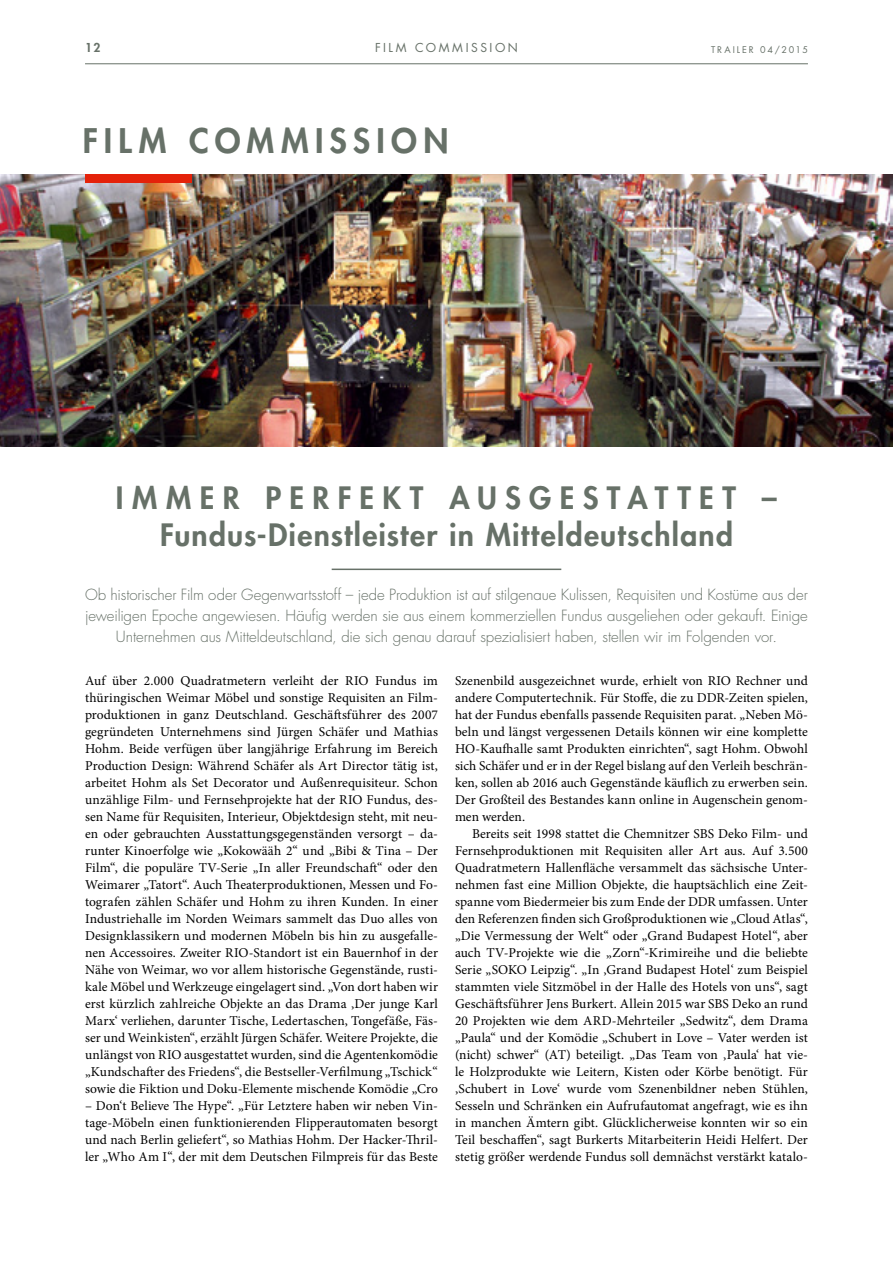
<style>
.page{position:relative;width:893px;height:1263px;background:#fff}
.page>*{position:absolute;margin:0;border:0;box-sizing:border-box;transform-origin:0 0}
.t1{font:800 33px "Futura Std";letter-spacing:.19em;color:#677168}
.t2{font:800 30px/37px "Futura Std";letter-spacing:.045em;color:#677168;text-align:center}
.t3{font:300 15px/21px "Futura Std";letter-spacing:-.005em;color:#677168;text-align:center}
.t4{font:13.5px/17px "Minion Pro";color:#000;text-align:justify}
.t5{font:12px "Futura Std";letter-spacing:.215em;color:#677168}
.t6{font:800 12px "Futura Std";color:#677168}
.t7{font:9px "Futura Std";letter-spacing:.215em;color:#677168}
</style>
<div class="page">
<hr style="left:85px;top:63px;width:723px;height:1px;background:#677168">
<img style="left:0;top:174px;width:893px;height:272px">
<div style="left:85px;top:174px;width:106px;height:9px;background:#e4220a"></div>
<hr style="left:332px;top:569px;width:229px;height:1px;background:#677168">
<p class="t5" style="left:375px;top:40px;width:144px">FILM COMMISSION</p>
<p class="t6" style="left:85px;top:40px;width:17px">12</p>
<p class="t7" style="left:711px;top:43px;width:98px">TRAILER 04/2015</p>
<h1 class="t1" style="left:83px;top:120px;width:367px">FILM COMMISSION</h1>
<h2 class="t2" style="left:116px;top:479px;width:662px">IMMER PERFEKT AUSGESTATTET –<br>Fundus-Dienstleister in Mitteldeutschland</h2>
<p class="t3" style="left:85px;top:584px;width:724px">Ob historischer Film oder Gegenwartsstoff – jede Produktion ist auf stilgenaue Kulissen, Requisiten und Kostüme aus der jeweiligen Epoche angewiesen. Häufig werden sie aus einem kommerziellen Fundus ausgeliehen oder gekauft. Einige<br>Unternehmen aus Mitteldeutschland, die sich genau darauf spezialisiert haben, stellen wir im Folgenden vor.</p>
<p class="t4" style="left:85px;top:672px;width:354px">Auf über 2.000 Quadratmetern verleiht der RIO Fundus im thüringischen Weimar Möbel und sonstige Requisiten an Film&shy;produktionen in ganz Deutschland. Geschäftsführer des 2007 gegründeten Unternehmens sind Jürgen Schäfer und Mathias Hohm. Beide verfügen über langjährige Erfahrung im Bereich Production Design: Während Schäfer als Art Director tätig ist, arbeitet Hohm als Set Decorator und Außenrequisiteur. Schon unzählige Film- und Fernsehprojekte hat der RIO Fundus, des&shy;sen Name für Requisiten, Interieur, Objektdesign steht, mit neu&shy;en oder gebrauchten Ausstattungsgegenständen versorgt – da&shy;runter Kinoerfolge wie „Kokowääh 2“ und „Bibi &amp; Tina – Der Film“, die populäre TV-Serie „In aller Freundschaft“ oder den Weimarer „Tatort“. Auch Theaterproduktionen, Messen und Fo&shy;tografen zählen Schäfer und Hohm zu ihren Kunden. In einer Industriehalle im Norden Weimars sammelt das Duo alles von Designklassikern und modernen Möbeln bis hin zu ausgefalle&shy;nen Accessoires. Zweiter RIO-Standort ist ein Bauernhof in der Nähe von Weimar, wo vor allem historische Gegenstände, rusti&shy;kale Möbel und Werkzeuge eingelagert sind. „Von dort haben wir erst kürzlich zahlreiche Objekte an das Drama ‚Der junge Karl Marx‘ verliehen, darunter Tische, Ledertaschen, Tongefäße, Fäs&shy;ser und Weinkisten“, erzählt Jürgen Schäfer. Weitere Projekte, die unlängst von RIO ausgestattet wurden, sind die Agentenkomödie „Kundschafter des Friedens“, die Bestseller-Verfilmung „Tschick“ sowie die Fiktion und Doku-Elemente mischende Komödie „Cro</p>
<p class="t4" style="left:85px;top:1097px;width:354px">– Don‘t Believe The Hype“. „Für Letztere haben wir neben Vin&shy;tage-Möbeln einen funktionierenden Flipperautomaten besorgt und nach Berlin geliefert“, so Mathias Hohm. Der Hacker-Thril&shy;ler „Who Am I“, der mit dem Deutschen Filmpreis für das Beste</p>
<p class="t4" style="left:455px;top:672px;width:354px">Szenenbild ausgezeichnet wurde, erhielt von RIO Rechner und andere Computertechnik. Für Stoffe, die zu DDR-Zeiten spielen, hat der Fundus ebenfalls passende Requisiten parat. „Neben Mö&shy;beln und längst vergessenen Details können wir eine komplette HO-Kaufhalle samt Produkten einrichten“, sagt Hohm. Obwohl sich Schäfer und er in der Regel bislang auf den Verleih beschrän&shy;ken, sollen ab 2016 auch Gegenstände käuflich zu erwerben sein.<br>Der Großteil des Bestandes kann online in Augenschein genom&shy;men werden.</p>
<p class="t4" style="left:455px;top:825px;width:354px;text-indent:17px">Bereits seit 1998 stattet die Chemnitzer SBS Deko Film- und Fernsehproduktionen mit Requisiten aller Art aus. Auf 3.500<br>Quadratmetern Hallenfläche versammelt das sächsische Unter&shy;nehmen fast eine Million Objekte, die hauptsächlich eine Zeit&shy;spanne vom Biedermeier bis zum Ende der DDR umfassen. Unter den Referenzen finden sich Großproduktionen wie „Cloud Atlas“, „Die Vermessung der Welt“ oder „Grand Budapest Hotel“, aber auch TV-Projekte wie die „Zorn“-Krimireihe und die beliebte Serie „SOKO Leipzig“. „In ‚Grand Budapest Hotel‘ zum Beispiel stammten viele Sitzmöbel in der Halle des Hotels von uns“, sagt Geschäftsführer Jens Burkert. Allein 2015 war SBS Deko an rund 20 Projekten wie dem ARD-Mehrteiler „Sedwitz“, dem Drama „Paula“ und der Komödie „Schubert in Love – Vater werden ist (nicht) schwer“ (AT) beteiligt. „Das Team von ‚Paula‘ hat vie&shy;le Holzprodukte wie Leitern, Kisten oder Körbe benötigt. Für ‚Schubert in Love‘ wurde vom Szenenbildner neben Stühlen, Sesseln und Schränken ein Aufrufautomat angefragt, wie es ihn in manchen Ämtern gibt. Glücklicherweise konnten wir so ein Teil beschaffen“, sagt Burkerts Mitarbeiterin Heidi Helfert. Der stetig größer werdende Fundus soll demnächst verstärkt katalo-</p>
</div>
